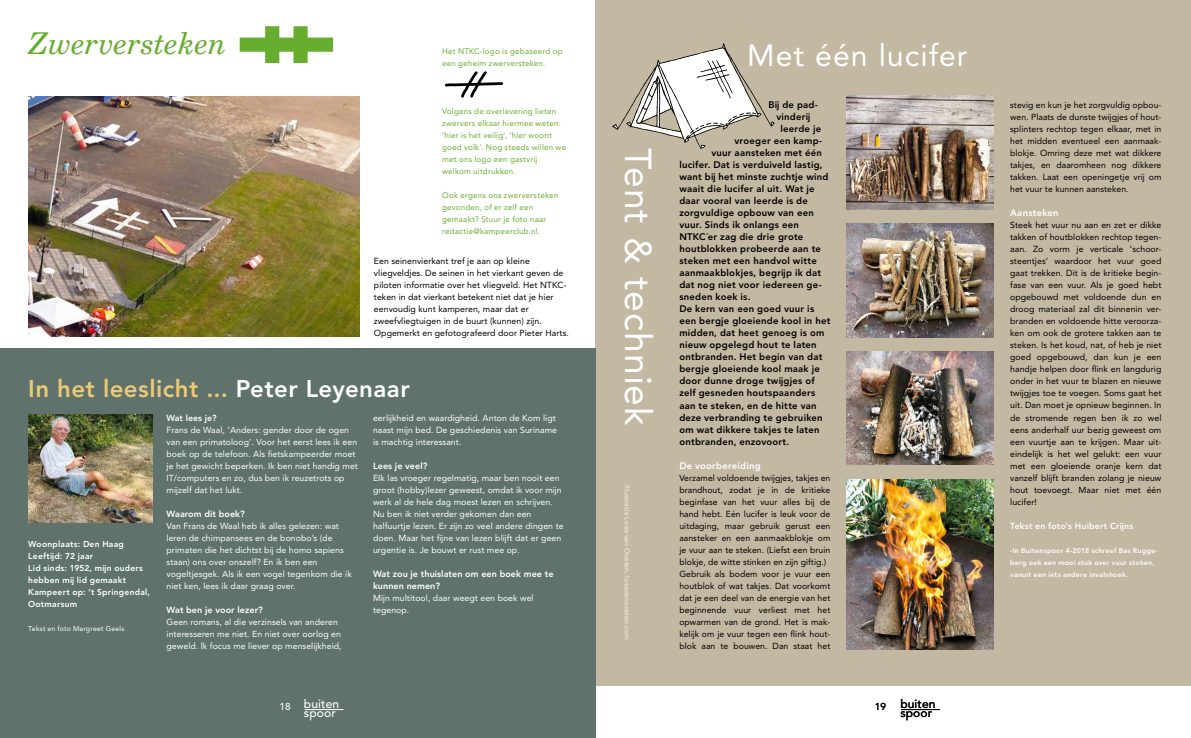
<style>
.page{position:relative;width:1191px;height:738px;background:#fff}
.page>*{position:absolute;margin:0;border:0;box-sizing:border-box;transform-origin:0 0}
.t1{font:37.2px "Avenir LT Pro";letter-spacing:.03em;color:#fff}
.t2{font:30.3px "Avenir LT Pro";letter-spacing:.035em;color:#fff}
.t3{font:italic 30px "New Century Schlbk";color:#67ad2f}
.t4{font:800 24px "Avenir LT Pro";letter-spacing:.02em;color:#ebca76}
.t5{font:500 12px/9px "Avenir LT Std";letter-spacing:.01em;color:#fff;text-align:right}
.t6{font:500 12px/9px "Avenir LT Std";letter-spacing:.01em;color:#000;text-align:right}
.t7{font:800 9.5px "Avenir LT Pro";letter-spacing:.025em;color:#000}
.t8{font:800 9.5px "Avenir LT Pro";letter-spacing:.025em;color:#fff}
.t9{font:800 9px/12px "Avenir LT Pro";letter-spacing:.005em;color:#fff}
.t10{font:8.8px/12px "Avenir LT Pro";letter-spacing:.005em;color:#000}
.t11{font:8.8px/12px "Avenir LT Pro";letter-spacing:.005em;color:#fff}
.t12{font:800 8.8px "Avenir LT Pro";letter-spacing:.025em;color:#fff}
.t13{font:800 8.8px "Avenir LT Pro";letter-spacing:.005em;color:#fff}
.t14{font:800 8.5px/12px "Avenir LT Pro";letter-spacing:.03em;color:#fff}
.t15{font:8px/12px "Avenir LT Pro";letter-spacing:.025em;color:#67ad2f}
.t16{font:800 7px/12px "Avenir LT Pro";letter-spacing:.035em;color:#fff}
.t17{font:7px "Avenir LT Pro";letter-spacing:.025em;color:#f7f8e4}
.t18{font:7px "Avenir LT Pro";letter-spacing:.025em;color:#fff}
.s1{color:#fff}
</style>
<div class="page">
<div style="left:595px;top:0;width:596px;height:685px;background:#c3b8a2"></div>
<svg style="left:612px;top:43px;width:162px;height:106px"></svg>
<svg style="left:444px;top:71px;width:60px;height:27px"></svg>
<img style="left:28px;top:97px;width:332px;height:239px">
<svg style="left:240px;top:26px;width:93px;height:37px"></svg>
<div style="left:0;top:348px;width:595px;height:389px;background:#5f726b"></div>
<hr style="left:305px;top:708px;width:38px;height:1px;background:#fff">
<img style="left:28px;top:414px;width:124px;height:108px">
<hr style="left:901px;top:708px;width:39px;height:1px;background:#000">
<img style="left:846px;top:479px;width:147px;height:169px">
<img style="left:846px;top:96px;width:147px;height:113px">
<img style="left:846px;top:223px;width:147px;height:114px">
<img style="left:846px;top:351px;width:147px;height:113px">
<h3 class="t3" style="left:28px;top:25px;width:200px">Zwerversteken</h3>
<p class="t15" style="left:442px;top:45px;width:122px">Het NTKC-logo is gebaseerd op een geheim zwerversteken.</p>
<p class="t15" style="left:442px;top:105px;width:125px">Volgens de overlevering lieten zwervers elkaar hiermee weten: ‘hier is het veilig', ‘hier woont goed volk’. Nog steeds willen we met ons logo een gastvrij welkom uitdrukken.</p>
<p class="t15" style="left:442px;top:189px;width:117px">Ook ergens ons zwerversteken gevonden, of er zelf een gemaakt? Stuur je foto naar redactie@kampeerclub.nl.</p>
<p class="t10" style="left:374px;top:255px;width:196px">Een seinenvierkant tref je aan op kleine vliegveldjes. De seinen in het vierkant geven de piloten informatie over het vliegveld. Het NTKC&shy;teken in dat vierkant betekent niet dat je hier eenvoudig kunt kamperen, maar dat er zweefvliegtuigen in de buurt (kunnen) zijn.<br>Opgemerkt en gefotografeerd door Pieter Harts.</p>
<h3 class="t4" style="left:28px;top:373px;width:383px">In het leeslicht ... <span class="s1">Peter Leyenaar</span></h3>
<p class="t14" style="left:28px;top:537px;width:123px">Woonplaats: Den Haag<br>Leeftijd: 72 jaar<br>Lid sinds: 1952, mijn ouders hebben mij lid gemaakt<br>Kampeert op: ’t Springendal,<br>Ootmarsum</p>
<p class="t18" style="left:28px;top:623px;width:98px">Tekst en foto Margreet Geels</p>
<p class="t13" style="left:167px;top:412px;width:52px">Wat lees je?</p>
<p class="t11" style="left:167px;top:423px;width:193px">Frans de Waal, ‘Anders: gender door de ogen van een primatoloog’. Voor het eerst lees ik een boek op de telefoon. Als fietskampeerder moet je het gewicht beperken. Ik ben niet handig met IT/computers en zo, dus ben ik reuzetrots op mijzelf dat het lukt.</p>
<p class="t9" style="left:167px;top:507px;width:80px">Waarom dit boek?</p>
<p class="t11" style="left:167px;top:519px;width:187px">Van Frans de Waal heb ik alles gelezen: wat leren de chimpansees en de bonobo’s (de primaten die het dichtst bij de homo sapiens staan) ons over onszelf? En ik ben een vogeltjesgek. Als ik een vogel tegenkom die ik niet ken, lees ik daar graag over.</p>
<p class="t9" style="left:167px;top:603px;width:98px">Wat ben je voor lezer?</p>
<p class="t11" style="left:167px;top:615px;width:177px">Geen romans, al die verzinsels van anderen interesseren me niet. En niet over oorlog en geweld. lk focus me liever op menselijkheid,</p>
<p class="t11" style="left:373px;top:411px;width:185px">eerlijkheid en waardigheid. Anton de Kom ligt naast mijn bed. De geschiedenis van Suriname is machtig interessant.</p>
<p class="t9" style="left:373px;top:459px;width:56px">Lees je veel?</p>
<p class="t11" style="left:373px;top:471px;width:192px">EIk las vroeger regelmatig, maar ben nooit een groot (hobby)lezer geweest, omdat ik voor mijn werk al de hele dag moest lezen en schrijven.<br>Nu ben ik niet verder gekomen dan een halfuurtje lezen. Er zijn zo veel andere dingen te doen. Maar het fijne van lezen blijft dat er geen urgentie is. Je bouwt er rust mee op.</p>
<p class="t9" style="left:373px;top:567px;width:182px">Wat zou je thuislaten om een boek mee te kunnen nemen?</p>
<p class="t11" style="left:373px;top:591px;width:162px">Mijn multitool, daar weegt een boek wel tegenop.</p>
<h3 class="t5" style="left:279px;top:699px;width:61px"><sub>18</sub> buiten spoor</h3>
<h1 class="t1" style="left:660px;top:147px;width:280px;rotate:90deg">Tent &amp; techniek</h1>
<p class="t17" style="left:631px;top:484px;width:156px;rotate:90deg">Illustratie Loes van Oosten, loesvanoosten.com</p>
<h2 class="t2" style="left:747px;top:37px;width:222px">Met één lucifer</h2>
<p class="t7" style="left:768px;top:99px;width:51px">Bij de pad-</p>
<p class="t7" style="left:776px;top:111px;width:35px">vinderij</p>
<p class="t7" style="left:780px;top:123px;width:42px">leerde je</p>
<p class="t7" style="left:734px;top:135px;width:89px">vroeger een kamp-</p>
<p class="t7" style="left:711px;top:147px;width:112px">vuur aansteken met één</p>
<p class="t7" style="left:679px;top:159px;width:145px">lucifer. Dat is verduiveld lastig,</p>
<p class="t7" style="left:679px;top:171px;width:151px">want bij het minste zuchtje wind</p>
<p class="t7" style="left:679px;top:183px;width:137px">waait die lucifer al uit. Wat je</p>
<p class="t7" style="left:679px;top:195px;width:130px">daar vooral van leerde is de</p>
<p class="t7" style="left:679px;top:207px;width:136px">zorgvuldige opbouw van een</p>
<p class="t7" style="left:679px;top:219px;width:121px">vuur. Sinds ik onlangs een</p>
<p class="t7" style="left:679px;top:231px;width:125px">NTKC´er zag die drie grote</p>
<p class="t7" style="left:679px;top:243px;width:143px">houtblokken probeerde aan te</p>
<p class="t7" style="left:679px;top:255px;width:139px">steken met een handvol witte</p>
<p class="t7" style="left:679px;top:267px;width:143px">aanmaakblokjes, begrijp ik dat</p>
<p class="t7" style="left:679px;top:279px;width:144px">dat nog niet voor iedereen ge-</p>
<p class="t7" style="left:679px;top:291px;width:73px">sneden koek is.</p>
<p class="t7" style="left:679px;top:303px;width:136px">De kern van een goed vuur is</p>
<p class="t7" style="left:679px;top:315px;width:152px">een bergje gloeiende kool in het</p>
<p class="t7" style="left:679px;top:327px;width:147px">midden, dat heet genoeg is om</p>
<p class="t7" style="left:679px;top:339px;width:139px">nieuw opgelegd hout te laten</p>
<p class="t7" style="left:679px;top:351px;width:145px">ontbranden. Het begin van dat</p>
<p class="t7" style="left:679px;top:363px;width:142px">bergje gloeiende kool maak je</p>
<p class="t7" style="left:679px;top:375px;width:137px">door dunne droge twijgjes of</p>
<p class="t7" style="left:679px;top:387px;width:138px">zelf gesneden houtspaanders</p>
<p class="t7" style="left:679px;top:399px;width:139px">aan te steken, en de hitte van</p>
<p class="t7" style="left:679px;top:411px;width:145px">deze verbranding te gebruiken</p>
<p class="t7" style="left:679px;top:423px;width:142px">om wat dikkere takjes te laten</p>
<p class="t7" style="left:679px;top:435px;width:111px">ontbranden, enzovoort.</p>
<p class="t8" style="left:679px;top:459px;width:83px">De voorbereiding</p>
<p class="t10" style="left:679px;top:471px;width:153px">Verzamel voldoende twijgjes, takjes en brandhout, zodat je in de kritieke beginfase van het vuur alles bij de hand hebt. Eén lucifer is leuk voor de uitdaging, maar gebruik gerust een aansteker en een aanmaakblokje om je vuur aan te steken. (Liefst een bruin blokje, de witte stinken en zijn giftig.)<br>Gebruik als bodem voor je vuur een houtblok of wat takjes. Dat voorkomt dat je een deel van de energie van het beginnende vuur verliest met het opwarmen van de grond. Het is mak&shy;kelijk om je vuur tegen een flink hout&shy;blok aan te bouwen. Dan staat het</p>
<h3 class="t6" style="left:875px;top:699px;width:62px"><sub>19</sub> buiten spoor</h3>
<p class="t10" style="left:1010px;top:99px;width:153px;text-align:justify">stevig en kun je het zorgvuldig opbou&shy;wen. Plaats de dunste twijgjes of hout&shy;splinters rechtop tegen elkaar, met in het midden eventueel een aanmaak&shy;blokje. Omring deze met wat dikkere takjes, en daaromheen nog dikkere takken. Laat een openingetje vrij om het vuur te kunnen aansteken.</p>
<p class="t8" style="left:1010px;top:207px;width:50px">Aansteken</p>
<p class="t10" style="left:1010px;top:219px;width:153px;text-align:justify">Steek het vuur nu aan en zet er dikke takken of houtblokken rechtop tegen&shy;aan. Zo vorm je verticale ‘schoor&shy;steentjes’ waardoor het vuur goed gaat trekken. Dit is de kritieke begin&shy;fase van een vuur. Als je goed hebt opgebouwd met voldoende dun en droog materiaal zal dit binnenin ver&shy;branden en voldoende hitte veroorza&shy;ken om ook de grotere takken aan te steken. Is het koud, nat, of heb je niet goed opgebouwd, dan kun je een handje helpen door flink en langdurig onder in het vuur te blazen en nieuwe twijgjes toe te voegen. Soms gaat het uit. Dan moet je opnieuw beginnen. In de stromende regen ben ik zo wel eens anderhalf uur bezig geweest om een vuurtje aan te krijgen. Maar uit&shy;eindelijk is het wel gelukt: een vuur met een gloeiende oranje kern dat vanzelf blijft branden zolang je nieuw hout toevoegt. Maar niet met één lucifer!</p>
<p class="t12" style="left:1010px;top:520px;width:125px">Tekst en foto's Huibert Crijns</p>
<p class="t16" style="left:1010px;top:544px;width:149px">‑In Buitenspoor 4-2018 schreef Bas Rugge&shy;berg ook een mooi stuk over vuur stoken, vanuit een iets andere invalshoek.</p>
</div>
